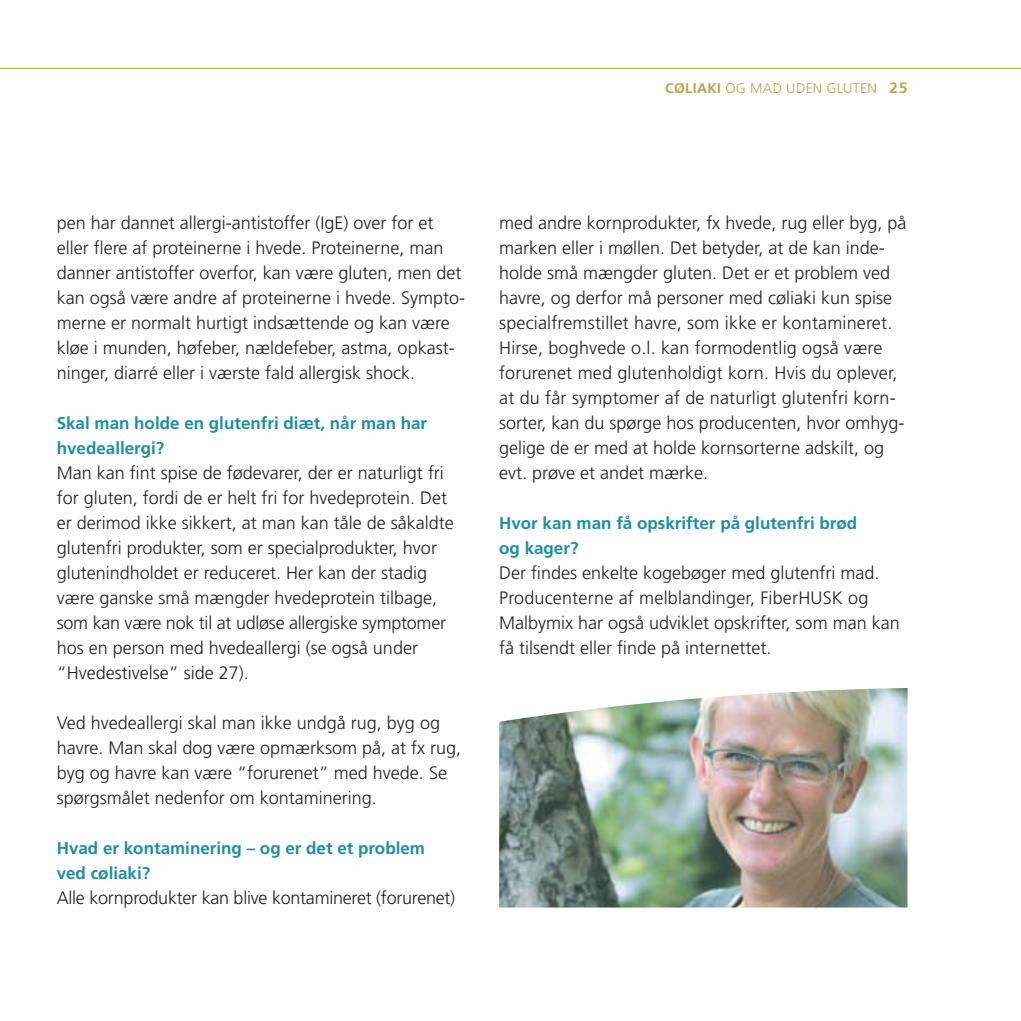
<style>
.page{position:relative;width:1021px;height:1021px;background:#fff}
.page>*{position:absolute;margin:0;border:0;box-sizing:border-box;transform-origin:0 0}
.t1{font:300 18px/25px "Frutiger";color:#231f20}
.t2{font:700 17px/25px "Frutiger";color:#1e8da3}
.t3{font:700 15px "Frutiger";color:#bda04f}
.t4{font:700 14px "Frutiger";letter-spacing:.03em;color:#bda04f}
.t5{font:300 14px "Frutiger";color:#bda04f}
.s1{font-weight:300}
</style>
<div class="page">
<hr style="left:0;top:68px;width:1020px;height:1px;background:#bda04f">
<img style="left:499px;top:688px;width:408px;height:219px">
<p class="t4" style="left:665px;top:80px;width:96px">cøliaki <span class="s1">og mad</span></p>
<p class="t5" style="left:786px;top:81px;width:10px">uden</p>
<p class="t5" style="left:826px;top:81px;width:19px">gluten</p>
<p class="t3" style="left:889px;top:79px;width:19px">25</p>
<p class="t1" style="left:57px;top:210px;width:410px">pen har dannet allergi-antistoffer (IgE) over for et eller flere af proteinerne i hvede. Proteinerne, man danner antistoffer overfor, kan være gluten, men det kan også være andre af proteinerne i hvede. Sympto&shy;merne er normalt hurtigt indsættende og kan være kløe i munden, høfeber, nældefeber, astma, opkast&shy;ninger, diarré eller i værste fald allergisk shock.</p>
<p class="t2" style="left:57px;top:410px;width:372px">Skal man holde en glutenfri diæt, når man har hvedeallergi?</p>
<p class="t1" style="left:57px;top:460px;width:399px">Man kan fint spise de fødevarer, der er naturligt fri for gluten, fordi de er helt fri for hvedeprotein. Det er derimod ikke sikkert, at man kan tåle de såkaldte glutenfri produkter, som er specialprodukter, hvor glutenindholdet er reduceret. Her kan der stadig være ganske små mængder hvedeprotein tilbage, som kan være nok til at udløse allergiske symptomer hos en person med hvedeallergi (se også under “Hvedestivelse” side 27).</p>
<p class="t1" style="left:57px;top:710px;width:406px">Ved hvedeallergi skal man ikke undgå rug, byg og havre. Man skal dog være opmærksom på, at fx rug, byg og havre kan være “forurenet” med hvede. Se spørgsmålet nedenfor om kontaminering.</p>
<p class="t2" style="left:57px;top:835px;width:370px">Hvad er kontaminering – og er det et problem ved cøliaki?</p>
<p class="t1" style="left:57px;top:885px;width:400px">Alle kornprodukter kan blive kontamineret (forurenet)</p>
<p class="t1" style="left:499px;top:210px;width:409px">med andre kornprodukter, fx hvede, rug eller byg, på marken eller i møllen. Det betyder, at de kan inde&shy;holde små mængder gluten. Det er et problem ved havre, og derfor må personer med cøliaki kun spise specialfremstillet havre, som ikke er kontamineret.<br>Hirse, boghvede o.l. kan formodentlig også være forurenet med glutenholdigt korn. Hvis du oplever, at du får symptomer af de naturligt glutenfri korn&shy;sorter, kan du spørge hos producenten, hvor omhyg&shy;gelige de er med at holde kornsorterne adskilt, og evt. prøve et andet mærke.</p>
<p class="t2" style="left:499px;top:510px;width:360px">Hvor kan man få opskrifter på glutenfri brød og kager?</p>
<p class="t1" style="left:499px;top:560px;width:402px">Der findes enkelte kogebøger med glutenfri mad.<br>Producenterne af melblandinger, FiberHUSK og Malbymix har også udviklet opskrifter, som man kan få tilsendt eller finde på internettet.</p>
</div>
